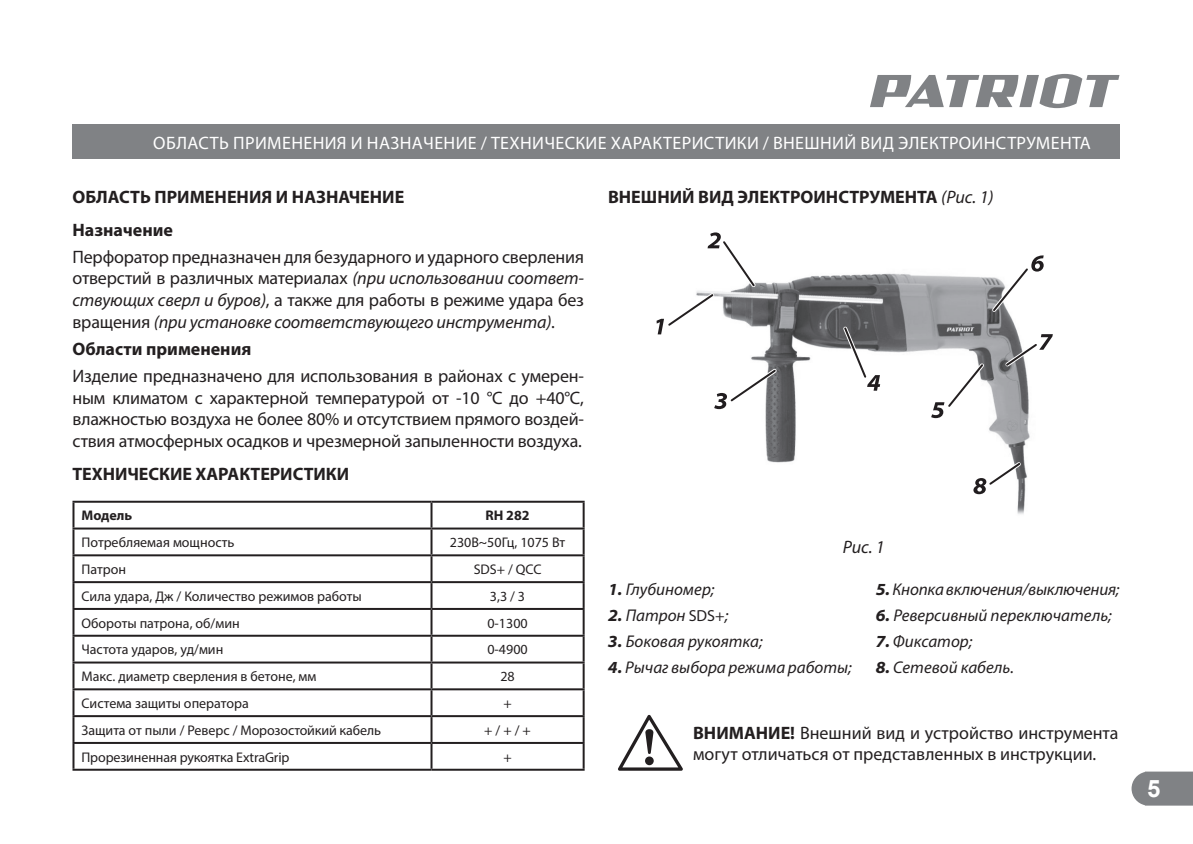
<style>
.page{position:relative;width:1193px;height:844px;background:#fff}
.page>*{position:absolute;margin:0;border:0;box-sizing:border-box;transform-origin:0 0}
.t1{font:700 24px "Arial";color:#fff}
.t2{font:18px/21.6px "Myriad Pro";letter-spacing:-.01em;color:#231f20;text-align:justify}
.t3{font:700 18px/33px "Myriad Pro";color:#231f20}
.t4{font:18px "Myriad Pro";letter-spacing:.02em;color:#fff}
.t5{font:italic 18px "Myriad Pro";color:#231f20}
.t6{font:italic 17px "Myriad Pro";color:#231f20}
.t7{font:14px "Myriad Pro";color:#231f20}
.t8{font:700 14px "Myriad Pro";color:#231f20}
.s1{font-style:italic}
.s2{font-weight:400;font-style:italic}
.s3{font-weight:700;font-stretch:semi-expanded}
.s4{font-style:normal;font-size:16px}
.s5{font-weight:700}
</style>
<div class="page">
<svg style="left:1131px;top:771px;width:61px;height:34px;background:#8a8c8f"></svg>
<svg style="left:870px;top:74px;width:249px;height:34px"></svg>
<div style="left:72px;top:125px;width:1047px;height:34px;background:#808285"></div>
<img style="left:718px;top:255px;width:335px;height:259px">
<svg style="left:656px;top:232px;width:103px;height:102px"></svg>
<svg style="left:714px;top:365px;width:66px;height:44px"></svg>
<svg style="left:840px;top:323px;width:40px;height:68px"></svg>
<svg style="left:931px;top:360px;width:56px;height:58px"></svg>
<svg style="left:988px;top:255px;width:55px;height:60px"></svg>
<svg style="left:1001px;top:334px;width:51px;height:36px"></svg>
<svg style="left:618px;top:714px;width:65px;height:56px"></svg>
<svg style="left:973px;top:458px;width:51px;height:36px"></svg>
<hr style="left:72px;top:500px;width:359px;height:2px;background:#231f20">
<hr style="left:72px;top:502px;width:2px;height:25px;background:#231f20">
<hr style="left:431px;top:500px;width:153px;height:2px;background:#231f20">
<hr style="left:430px;top:502px;width:2px;height:25px;background:#231f20">
<hr style="left:582px;top:502px;width:2px;height:25px;background:#231f20">
<hr style="left:72px;top:527px;width:359px;height:2px;background:#231f20">
<hr style="left:72px;top:529px;width:2px;height:25px;background:#231f20">
<hr style="left:431px;top:527px;width:153px;height:2px;background:#231f20">
<hr style="left:430px;top:529px;width:2px;height:25px;background:#231f20">
<hr style="left:582px;top:529px;width:2px;height:25px;background:#231f20">
<hr style="left:72px;top:554px;width:359px;height:2px;background:#231f20">
<hr style="left:72px;top:556px;width:2px;height:25px;background:#231f20">
<hr style="left:431px;top:554px;width:153px;height:2px;background:#231f20">
<hr style="left:430px;top:556px;width:2px;height:25px;background:#231f20">
<hr style="left:582px;top:556px;width:2px;height:25px;background:#231f20">
<hr style="left:72px;top:581px;width:359px;height:2px;background:#231f20">
<hr style="left:72px;top:583px;width:2px;height:25px;background:#231f20">
<hr style="left:431px;top:581px;width:153px;height:2px;background:#231f20">
<hr style="left:430px;top:583px;width:2px;height:25px;background:#231f20">
<hr style="left:582px;top:583px;width:2px;height:25px;background:#231f20">
<hr style="left:72px;top:608px;width:359px;height:2px;background:#231f20">
<hr style="left:72px;top:610px;width:2px;height:24px;background:#231f20">
<hr style="left:431px;top:608px;width:153px;height:2px;background:#231f20">
<hr style="left:430px;top:610px;width:2px;height:24px;background:#231f20">
<hr style="left:582px;top:610px;width:2px;height:24px;background:#231f20">
<hr style="left:72px;top:634px;width:359px;height:2px;background:#231f20">
<hr style="left:72px;top:636px;width:2px;height:25px;background:#231f20">
<hr style="left:431px;top:634px;width:153px;height:2px;background:#231f20">
<hr style="left:430px;top:636px;width:2px;height:25px;background:#231f20">
<hr style="left:582px;top:636px;width:2px;height:25px;background:#231f20">
<hr style="left:72px;top:661px;width:359px;height:2px;background:#231f20">
<hr style="left:72px;top:663px;width:2px;height:25px;background:#231f20">
<hr style="left:431px;top:661px;width:153px;height:2px;background:#231f20">
<hr style="left:430px;top:663px;width:2px;height:25px;background:#231f20">
<hr style="left:582px;top:663px;width:2px;height:25px;background:#231f20">
<hr style="left:72px;top:688px;width:359px;height:2px;background:#231f20">
<hr style="left:72px;top:690px;width:2px;height:25px;background:#231f20">
<hr style="left:431px;top:688px;width:153px;height:2px;background:#231f20">
<hr style="left:430px;top:690px;width:2px;height:25px;background:#231f20">
<hr style="left:582px;top:690px;width:2px;height:25px;background:#231f20">
<hr style="left:72px;top:715px;width:359px;height:2px;background:#231f20">
<hr style="left:72px;top:717px;width:2px;height:25px;background:#231f20">
<hr style="left:431px;top:715px;width:153px;height:2px;background:#231f20">
<hr style="left:430px;top:717px;width:2px;height:25px;background:#231f20">
<hr style="left:582px;top:717px;width:2px;height:25px;background:#231f20">
<hr style="left:72px;top:742px;width:359px;height:2px;background:#231f20">
<hr style="left:72px;top:744px;width:2px;height:24px;background:#231f20">
<hr style="left:431px;top:742px;width:153px;height:2px;background:#231f20">
<hr style="left:430px;top:744px;width:2px;height:24px;background:#231f20">
<hr style="left:582px;top:744px;width:2px;height:24px;background:#231f20">
<hr style="left:72px;top:768px;width:359px;height:2px;background:#231f20">
<hr style="left:431px;top:768px;width:153px;height:2px;background:#231f20">
<p class="t4" style="left:153px;top:131px;width:939px">ОБЛАСТЬ ПРИМЕНЕНИЯ И НАЗНАЧЕНИЕ / ТЕХНИЧЕСКИЕ ХАРАКТЕРИСТИКИ / ВНЕШНИЙ ВИД ЭЛЕКТРОИНСТРУМЕНТА</p>
<p class="t3" style="left:72px;top:180px;width:333px">ОБЛАСТЬ ПРИМЕНЕНИЯ И НАЗНАЧЕНИЕ<br>Назначение</p>
<p class="t2" style="left:72px;top:246px;width:513px">Перфоратор предназначен для безударного и ударного сверления отверстий в различных материалах <span class="s1">(при использовании соответ&shy;ствующих сверл и буров)</span>, а также для работы в режиме удара без вращения <span class="s1">(при установке соответствующего инструмента)</span>.</p>
<p class="t3" style="left:72px;top:332px;width:180px">Области применения</p>
<p class="t2" style="left:72px;top:365px;width:513px">Изделие предназначено для использования в районах с умерен&shy;ным климатом с характерной температурой от -10 °С до +40°С, влажностью воздуха не более 80% и отсутствием прямого воздей&shy;ствия атмосферных осадков и чрезмерной запыленности воздуха.</p>
<p class="t3" style="left:72px;top:457px;width:278px">ТЕХНИЧЕСКИЕ ХАРАКТЕРИСТИКИ</p>
<p class="t8" style="left:81px;top:508px;width:52px">Модель</p>
<p class="t8" style="left:485px;top:508px;width:46px">RH 282</p>
<p class="t7" style="left:81px;top:534px;width:155px">Потребляемая мощность</p>
<p class="t7" style="left:450px;top:534px;width:117px">230В~50Гц, 1075 Вт</p>
<p class="t7" style="left:81px;top:560px;width:46px">Патрон</p>
<p class="t7" style="left:473px;top:560px;width:69px">SDS+ / QCC</p>
<p class="t7" style="left:81px;top:587px;width:282px">Сила удара, Дж / Количество режимов работы</p>
<p class="t7" style="left:490px;top:587px;width:37px">3,3 / 3</p>
<p class="t7" style="left:81px;top:614px;width:160px">Обороты патрона, об/мин</p>
<p class="t7" style="left:487px;top:614px;width:42px">0-1300</p>
<p class="t7" style="left:81px;top:641px;width:143px">Частота ударов, уд/мин</p>
<p class="t7" style="left:487px;top:641px;width:42px">0-4900</p>
<p class="t7" style="left:81px;top:668px;width:236px">Макс. диаметр сверления в бетоне, мм</p>
<p class="t7" style="left:500px;top:668px;width:16px">28</p>
<p class="t7" style="left:81px;top:694px;width:169px">Система защиты оператора</p>
<p class="t7" style="left:503px;top:694px;width:10px">+</p>
<p class="t7" style="left:81px;top:721px;width:301px">Защита от пыли / Реверс / Морозостойкий кабель</p>
<p class="t7" style="left:484px;top:721px;width:48px">+ / + / +</p>
<p class="t7" style="left:81px;top:748px;width:209px">Прорезиненная рукоятка ExtraGrip</p>
<p class="t7" style="left:503px;top:748px;width:10px">+</p>
<p class="t3" style="left:608px;top:180px;width:387px">ВНЕШНИЙ ВИД ЭЛЕКТРОИНСТРУМЕНТА <span class="s2">(Рис. 1)</span></p>
<p class="t5" style="left:842px;top:536px;width:44px">Рис. 1</p>
<p class="t6" style="left:608px;top:578px;width:108px"><span class="s3">1.</span> Глубиномер;</p>
<p class="t6" style="left:608px;top:604px;width:122px"><span class="s3">2.</span> Патрон <span class="s4">SDS+</span>;</p>
<p class="t6" style="left:608px;top:630px;width:156px"><span class="s3">3.</span> Боковая рукоятка;</p>
<p class="t6" style="left:608px;top:656px;width:245px"><span class="s3">4.</span> Рычаг выбора режима работы;</p>
<p class="t6" style="left:875px;top:578px;width:245px"><span class="s3">5.</span> Кнопка включения/выключения;</p>
<p class="t6" style="left:875px;top:604px;width:237px"><span class="s3">6.</span> Реверсивный переключатель;</p>
<p class="t6" style="left:875px;top:630px;width:98px"><span class="s3">7.</span> Фиксатор;</p>
<p class="t6" style="left:875px;top:656px;width:140px"><span class="s3">8.</span> Сетевой кабель.</p>
<p class="t2" style="left:693px;top:721px;width:427px"><span class="s5">ВНИМАНИЕ!</span> Внешний вид и устройство инструмента могут отличаться от представленных в инструкции.</p>
<h1 class="t1" style="left:1147px;top:772px;width:15px">5</h1>
</div>
